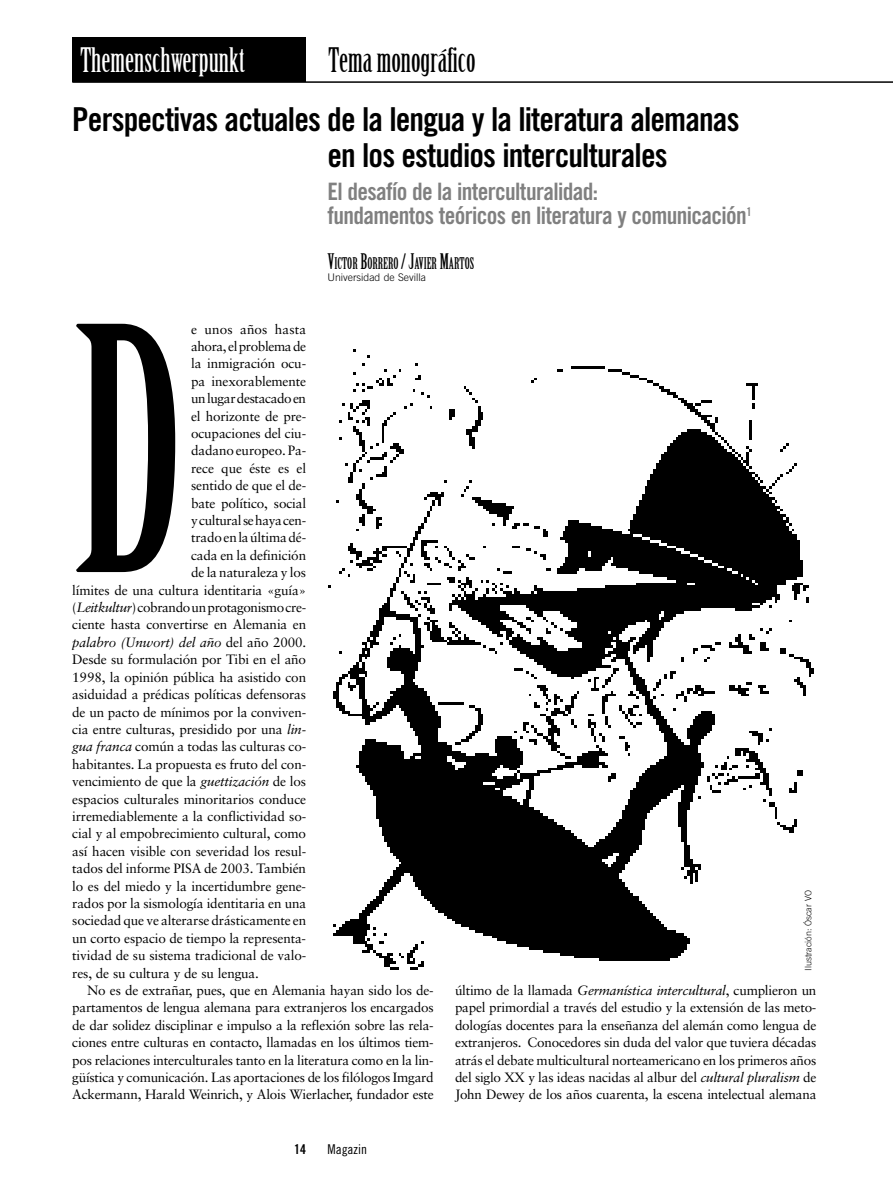
<style>
.page{position:relative;width:893px;height:1191px;background:#fff}
.page>*{position:absolute;margin:0;border:0;box-sizing:border-box;transform-origin:0 0}
.t1{font:330.9px "Birch";color:#000}
.t2{font:33px/36px "Trade Gothic Bold Cond Twenty";letter-spacing:-.025em;color:#000}
.t3{font:33px "Birch";color:#fff}
.t4{font:33px "Birch";color:#000}
.t5{font:24px/24px "Trade Gothic Bold Cond Twenty";letter-spacing:-.025em;color:#808080}
.t6{font:15.75px "Birch";color:#000}
.t7{font:13.5px/17.4px "Sabon";letter-spacing:-.01em;color:#000;text-align:justify}
.t8{font:13.5px "Sabon";letter-spacing:-.03em;color:#000}
.t9{font:italic 13.5px "Sabon";letter-spacing:-.01em;color:#000}
.t10{font:13.5px "Sabon";letter-spacing:.01em;color:#000}
.t11{font:13.5px "Trade Gothic Cond Eighteen";color:#000}
.t12{font:13.5px "Trade Gothic Bold Cond Twenty";color:#000}
.t13{font:300 10.5px "Trade Gothic";color:#000}
.t14{font:300 9px "Trade Gothic";color:#000}
.s1{font-size:21px}
.s2{font-style:italic}
.s3{font-style:normal}
</style>
<div class="page">
<div style="left:72px;top:37px;width:234px;height:45px;background:#000"></div>
<hr style="left:72px;top:81px;width:821px;height:2px;background:#000">
<img style="left:328px;top:349px;width:486px;height:621px">
<h2 class="t3" style="left:81px;top:47px;width:166px">Themenschwerpunkt</h2>
<h2 class="t4" style="left:329px;top:47px;width:148px">Tema monográfico</h2>
<h2 class="t2" style="left:327px;top:104px;width:414px;text-indent:-255px">Perspectivas actuales de la lengua y la literatura alemanas en los estudios interculturales</h2>
<h3 class="t5" style="left:327px;top:182px;width:426px">El desafío de la interculturalidad:<br>fundamentos teóricos en literatura y comunicación<sup>1</sup></h3>
<p class="t6" style="left:327px;top:257px;width:148px"><span class="s1">V</span>ICTOR <span class="s1">B</span>ORRERO <span class="s1">/ J</span>AVIER <span class="s1">M</span>ARTOS</p>
<p class="t13" style="left:327px;top:274px;width:100px">Universidad de Sevilla</p>
<p class="t10" style="left:191px;top:323px;width:117px">e unos años hasta</p>
<p class="t8" style="left:191px;top:341px;width:117px">ahora, el problema de</p>
<p class="t7" style="left:191px;top:356px;width:117px">la inmigración ocu-</p>
<p class="t7" style="left:191px;top:373px;width:117px">pa inexorablemente</p>
<p class="t8" style="left:191px;top:393px;width:117px">un lugar destacado en</p>
<p class="t7" style="left:191px;top:408px;width:117px">el horizonte de pre-</p>
<p class="t7" style="left:191px;top:426px;width:117px">ocupaciones del ciu-</p>
<p class="t7" style="left:191px;top:443px;width:117px">dadano europeo. Pa-</p>
<p class="t7" style="left:191px;top:460px;width:117px">rece que éste es el</p>
<p class="t7" style="left:191px;top:478px;width:117px">sentido de que el de-</p>
<p class="t7" style="left:191px;top:495px;width:117px">bate político, social</p>
<p class="t7" style="left:191px;top:513px;width:117px">y cultural se haya cen-</p>
<p class="t7" style="left:191px;top:530px;width:117px">trado en la última dé-</p>
<p class="t7" style="left:191px;top:547px;width:117px">cada en la definición</p>
<p class="t7" style="left:191px;top:565px;width:117px">de la naturaleza y los</p>
<p class="t7" style="left:72px;top:582px;width:235px">límites de una cultura identitaria «guía»</p>
<p class="t8" style="left:72px;top:602px;width:235px">(<span class="s2">Leitkultur</span>) cobrando un protagonismo cre-</p>
<p class="t7" style="left:72px;top:617px;width:235px">ciente hasta convertirse en Alemania en</p>
<p class="t9" style="left:72px;top:636px;width:235px">palabro (Unwort) del año <span class="s3">del año 2000.</span></p>
<p class="t7" style="left:72px;top:652px;width:235px">Desde su formulación por Tibi en el año</p>
<p class="t7" style="left:72px;top:669px;width:235px">1998, la opinión pública ha asistido con</p>
<p class="t7" style="left:72px;top:687px;width:235px">asiduidad a prédicas políticas defensoras</p>
<p class="t7" style="left:72px;top:704px;width:235px">de un pacto de mínimos por la conviven-</p>
<p class="t7" style="left:72px;top:721px;width:235px">cia entre culturas, presidido por una <span class="s2">lin-</span></p>
<p class="t7" style="left:72px;top:739px;width:235px"><span class="s2">gua franca</span> común a todas las culturas co-</p>
<p class="t7" style="left:72px;top:756px;width:235px">habitantes. La propuesta es fruto del con-</p>
<p class="t7" style="left:72px;top:774px;width:235px">vencimiento de que la <span class="s2">guettización</span> de los</p>
<p class="t7" style="left:72px;top:791px;width:235px">espacios culturales minoritarios conduce</p>
<p class="t7" style="left:72px;top:808px;width:235px">irremediablemente a la conflictividad so-</p>
<p class="t7" style="left:72px;top:826px;width:235px">cial y al empobrecimiento cultural, como</p>
<p class="t7" style="left:72px;top:843px;width:235px">así hacen visible con severidad los resul-</p>
<p class="t7" style="left:72px;top:861px;width:235px">tados del informe PISA de 2003. También</p>
<p class="t7" style="left:72px;top:878px;width:235px">lo es del miedo y la incertidumbre gene-</p>
<p class="t7" style="left:72px;top:895px;width:235px">rados por la sismología identitaria en una</p>
<p class="t7" style="left:72px;top:913px;width:235px">sociedad que ve alterarse drásticamente en</p>
<p class="t7" style="left:72px;top:930px;width:235px">un corto espacio de tiempo la representa-</p>
<p class="t7" style="left:72px;top:948px;width:235px">tividad de su sistema tradicional de valo-</p>
<p class="t7" style="left:72px;top:965px;width:188px">res, de su cultura y de su lengua.</p>
<p class="t7" style="left:87px;top:982px;width:348px">No es de extrañar, pues, que en Alemania hayan sido los de-</p>
<p class="t7" style="left:72px;top:1000px;width:363px">partamentos de lengua alemana para extranjeros los encargados</p>
<p class="t7" style="left:72px;top:1017px;width:363px">de dar solidez disciplinar e impulso a la reflexión sobre las rela-</p>
<p class="t7" style="left:72px;top:1035px;width:363px">ciones entre culturas en contacto, llamadas en los últimos tiem-</p>
<p class="t7" style="left:72px;top:1052px;width:363px">pos relaciones interculturales tanto en la literatura como en la lin-</p>
<p class="t7" style="left:72px;top:1069px;width:363px">güística y comunicación. Las aportaciones de los filólogos Imgard</p>
<p class="t7" style="left:72px;top:1087px;width:363px">Ackermann, Harald Weinrich, y Alois Wierlacher, fundador este</p>
<h1 class="t1" style="left:72px;top:324px;width:114px">D</h1>
<p class="t12" style="left:294px;top:1144px;width:13px">14</p>
<p class="t11" style="left:327px;top:1144px;width:41px">Magazin</p>
<p class="t14" style="left:805px;top:970px;width:82px;rotate:-90deg">Ilustración: Óscar VO</p>
<p class="t7" style="left:455px;top:982px;width:363px">último de la llamada <span class="s2">Germanística intercultural</span>, cumplieron un papel primordial a través del estudio y la extensión de las meto&shy;dologías docentes para la enseñanza del alemán como lengua de extranjeros. Conocedores sin duda del valor que tuviera décadas atrás el debate multicultural norteamericano en los primeros años del siglo XX y las ideas nacidas al albur del <span class="s2">cultural pluralism</span> de John Dewey de los años cuarenta, la escena intelectual alemana</p>
</div>
